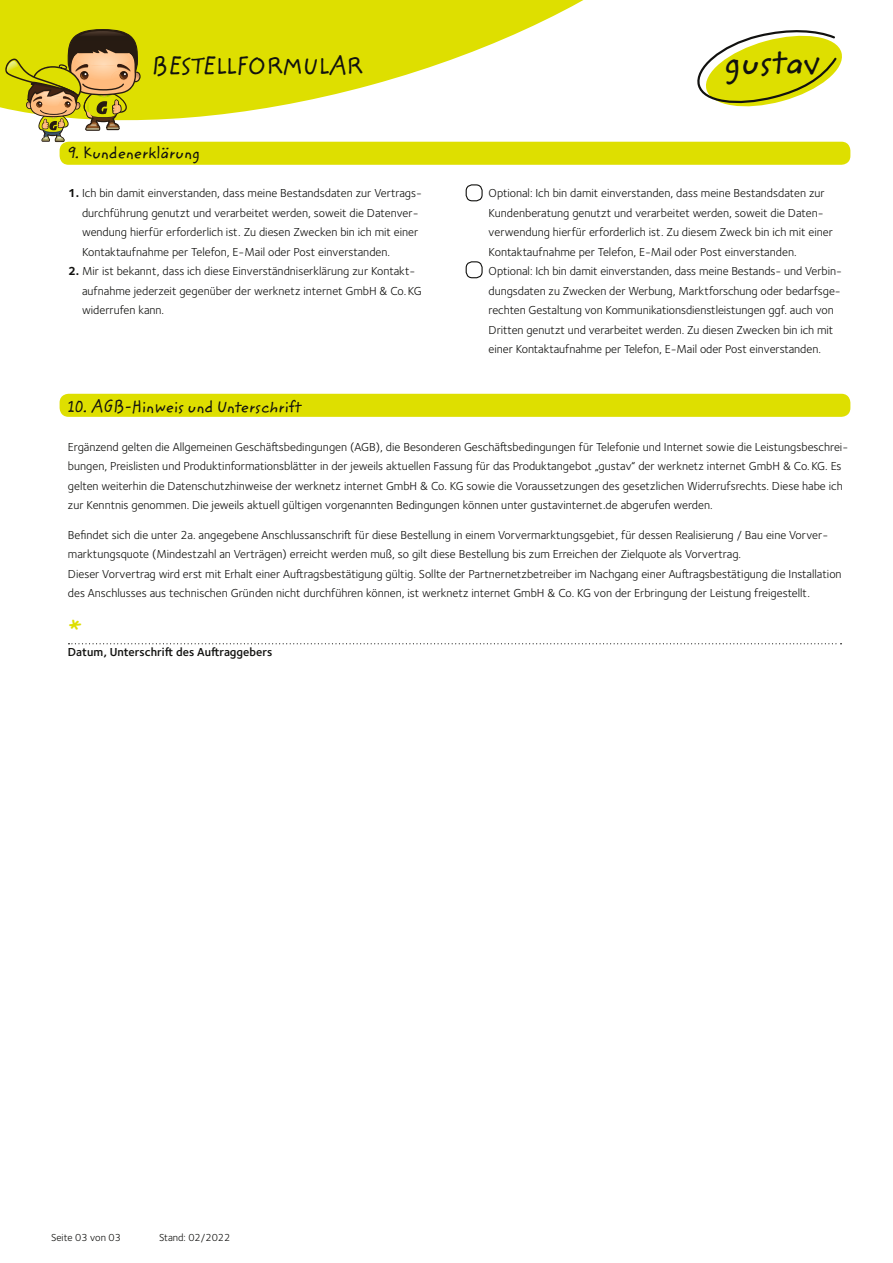
<style>
.page{position:relative;width:893px;height:1263px;background:#fff}
.page>*{position:absolute;margin:0;border:0;box-sizing:border-box;transform-origin:0 0}
.t1{font:35.55px "ITC Zemke Hand CV";color:#11110f}
.t2{font:25.5px "ITC Zemke Hand CV";color:#dedf00}
.t3{font:24px "ITC Zemke Hand CV";color:#11110f}
.t4{font:16.5px "ITC Zemke Hand CV";color:#11110f}
.t5{font:12px/19.5px "Foundry Sterling";color:#11110f}
.t6{font:600 12px "Foundry Sterling";color:#11110f}
.t7{font:10.5px "Foundry Sterling";color:#11110f}
.s1{font-weight:700}
</style>
<div class="page">
<svg style="left:0;top:0;width:801px;height:154px"></svg>
<div style="left:665px;top:0;width:228px;height:129px;background:#fff"></div>
<svg style="left:4px;top:29px;width:137px;height:113px"></svg>
<svg style="left:697px;top:30px;width:145px;height:77px"></svg>
<div style="left:60px;top:142px;width:790px;height:23px;background:#dedf00;border-radius:9px"></div>
<div style="left:466px;top:184px;width:17px;height:17px;border:1px solid #11110f;border-radius:6px"></div>
<div style="left:466px;top:261px;width:17px;height:17px;border:1px solid #11110f;border-radius:6px"></div>
<div style="left:60px;top:394px;width:790px;height:23px;background:#dedf00;border-radius:9px"></div>
<svg style="left:68px;top:643px;width:773px;height:1px"></svg>
<h3 class="t3" style="left:152px;top:50px;width:213px">Bestellformular</h3>
<h1 class="t1" style="left:724px;top:36px;width:98px">gustav</h1>
<h3 class="t4" style="left:68px;top:141px;width:134px">9. Kundenerklärung</h3>
<p class="t5" style="left:82px;top:184px;width:341px;text-indent:-14px"><span class="s1">1.</span> Ich bin damit einverstanden, dass meine Bestandsdaten zur Vertrags&shy;durchführung genutzt und verarbeitet werden, soweit die Datenver&shy;wendung hierfür erforderlich ist. Zu diesen Zwecken bin ich mit einer Kontaktaufnahme per Telefon, E-Mail oder Post einverstanden.</p>
<p class="t5" style="left:82px;top:262px;width:341px;text-indent:-14px"><span class="s1">2.</span> Mir ist bekannt, dass ich diese Einverständniserklärung zur Kontakt&shy;aufnahme jederzeit gegenüber der werknetz internet GmbH &amp; Co.KG widerrufen kann.</p>
<p class="t5" style="left:489px;top:184px;width:354px">Optional: Ich bin damit einverstanden, dass meine Bestandsdaten zur Kundenberatung genutzt und verarbeitet werden, soweit die Daten&shy;verwendung hierfür erforderlich ist. Zu diesem Zweck bin ich mit einer Kontaktaufnahme per Telefon, E-Mail oder Post einverstanden.<br>Optional: Ich bin damit einverstanden, dass meine Bestands- und Verbin&shy;dungsdaten zu Zwecken der Werbung, Marktforschung oder bedarfsge&shy;rechten Gestaltung von Kommunikationsdienstleistungen ggf. auch von Dritten genutzt und verarbeitet werden. Zu diesen Zwecken bin ich mit einer Kontaktaufnahme per Telefon, E-Mail oder Post einverstanden.</p>
<h3 class="t4" style="left:68px;top:395px;width:236px">10. AGB-Hinweis und Unterschrift</h3>
<p class="t5" style="left:68px;top:437px;width:782px">Ergänzend gelten die Allgemeinen Geschäftsbedingungen (AGB), die Besonderen Geschäftsbedingungen für Telefonie und Internet sowie die Leistungsbeschrei&shy;bungen, Preislisten und Produktinformationsblätter in der jeweils aktuellen Fassung für das Produktangebot „gustav“ der werknetz internet GmbH &amp; Co.KG. Es gelten weiterhin die Datenschutzhinweise der werknetz internet GmbH &amp; Co. KG sowie die Voraussetzungen des gesetzlichen Widerrufsrechts. Diese habe ich zur Kenntnis genommen. Die jeweils aktuell gültigen vorgenannten Bedingungen können unter gustavinternet.de abgerufen werden.</p>
<p class="t5" style="left:68px;top:525px;width:775px">Befindet sich die unter 2a. angegebene Anschlussanschrift für diese Bestellung in einem Vorvermarktungsgebiet, für dessen Realisierung / Bau eine Vorver&shy;marktungsquote (Mindestzahl an Verträgen) erreicht werden muß, so gilt diese Bestellung bis zum Erreichen der Zielquote als Vorvertrag.<br>Dieser Vorvertrag wird erst mit Erhalt einer Auftragsbestätigung gültig. Sollte der Partnernetzbetreiber im Nachgang einer Auftragsbestätigung die Installation des Anschlusses aus technischen Gründen nicht durchführen können, ist werknetz internet GmbH &amp; Co. KG von der Erbringung der Leistung freigestellt.</p>
<h2 class="t2" style="left:68px;top:612px;width:16px">*</h2>
<p class="t6" style="left:68px;top:644px;width:206px">Datum, Unterschrift des Auftraggebers</p>
<p class="t7" style="left:51px;top:1231px;width:71px">Seite 03 von 03</p>
<p class="t7" style="left:159px;top:1231px;width:73px">Stand: 02/2022</p>
</div>
